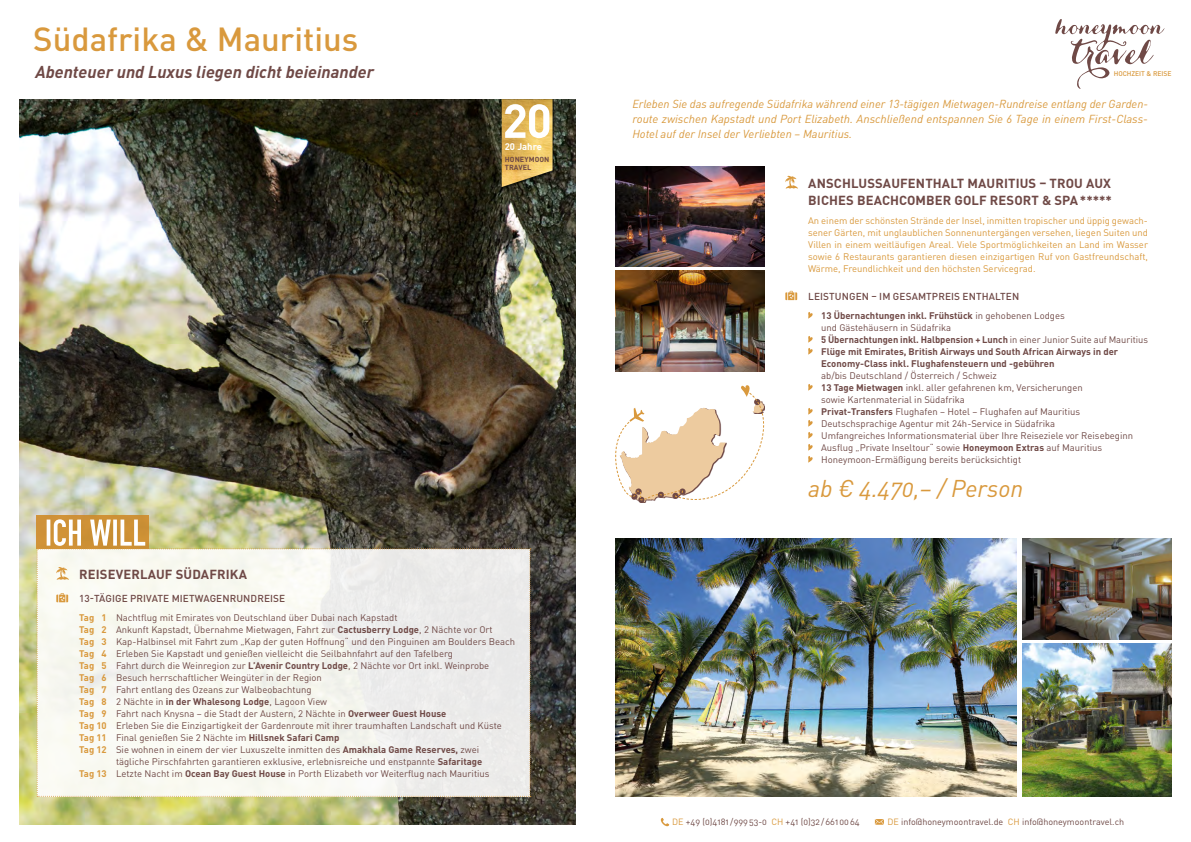
<style>
.page{position:relative;width:1191px;height:842px;background:#fff}
.page>*{position:absolute;margin:0;border:0;box-sizing:border-box;transform-origin:0 0}
.t1{font:500 33px "DINOT";color:#d9993d}
.t2{font:italic 24px "DINOT";color:#d9993d}
.t3{font:italic 700 17px "DINOT";color:#6f4946}
.t4{font:700 13px/17px "DINOT";letter-spacing:.01em;color:#6f4946}
.t5{font:italic 11.5px/15px "DINOT";color:#d9993d}
.t6{font:500 10px "DINOT";letter-spacing:.01em;color:#6f4946}
.t7{font:9.5px/12px "DINOT";color:#6f4946}
.t8{font:9.5px/12px "DINOT";color:#d9993d;text-align:justify}
.t9{font:700 9.5px/12px "DINOT";color:#6f4946}
.t10{font:700 9.5px "DINOT";color:#fff}
.t11{font:9px "DINOT";color:#6f4946}
.t12{font:700 7.3px/8px "DINOT";letter-spacing:.01em;color:#6f4946}
.t13{font:500 6.7px "DINOT";color:#d9993d}
.s1{font-weight:700;color:#d9993d}
.s2{font-weight:700}
.s3{font-weight:400}
.s4{color:#d9993d}
</style>
<div class="page">
<img style="left:20px;top:99px;width:555px;height:726px">
<img style="left:1022px;top:643px;width:149px;height:154px">
<img style="left:1022px;top:539px;width:149px;height:100px">
<img style="left:615px;top:539px;width:401px;height:258px">
<img style="left:615px;top:271px;width:149px;height:100px">
<svg style="left:808px;top:312px;width:5px;height:7px"></svg>
<svg style="left:808px;top:336px;width:5px;height:19px"></svg>
<svg style="left:808px;top:384px;width:5px;height:7px"></svg>
<svg style="left:808px;top:408px;width:5px;height:55px"></svg>
<svg style="left:785px;top:175px;width:13px;height:14px"></svg>
<svg style="left:785px;top:291px;width:12px;height:9px"></svg>
<img style="left:615px;top:167px;width:149px;height:99px">
<svg style="left:615px;top:385px;width:150px;height:118px"></svg>
<svg style="left:661px;top:818px;width:8px;height:8px"></svg>
<svg style="left:875px;top:819px;width:9px;height:6px"></svg>
<svg style="left:1055px;top:19px;width:109px;height:70px"></svg>
<div style="left:501px;top:99px;width:53px;height:90px;background:#000;opacity:.5"></div>
<img style="left:502px;top:99px;width:50px;height:88px">
<svg style="left:505px;top:104px;width:44px;height:34px"></svg>
<div style="left:37px;top:515px;width:112px;height:34px;background:#ce9137"></div>
<svg style="left:37px;top:519px;width:494px;height:278px"></svg>
<h1 class="t1" style="left:33px;top:16px;width:326px">SÜDAFRIKA &amp; MAURITIUS</h1>
<h3 class="t3" style="left:35px;top:60px;width:340px">Abenteuer und Luxus liegen dicht beieinander</h3>
<p class="t10" style="left:505px;top:140px;width:39px">20 Jahre</p>
<p class="t12" style="left:505px;top:155px;width:45px">honeymoon travel</p>
<h3 class="t4" style="left:79px;top:565px;width:169px">Reiseverlauf Sü dafrika</h3>
<p class="t6" style="left:79px;top:592px;width:76px">13-TÄGIGE PRIVATE</p>
<p class="t6" style="left:172px;top:592px;width:15px">MIETWA</p>
<p class="t6" style="left:210px;top:592px;width:14px">GENRUNDREISE</p>
<p class="t7" style="left:79px;top:611px;width:320px"><span class="s1">Tag 1</span> Nachtflug mit Emirates von Deutschland über Dubai nach Kapstadt</p>
<p class="t7" style="left:79px;top:623px;width:415px"><span class="s1">Tag 2</span> Ankunft Kapstadt, Übernahme Mietwagen, Fahrt zur <span class="s2">Cactusberry Lodge</span>, 2 Nächte vor Ort</p>
<p class="t7" style="left:79px;top:635px;width:437px"><span class="s1">Tag 3</span> Kap-Halbinsel mit Fahrt zum „Kap der guten Hoffnung“ und den Pinguinen am Boulders Beach</p>
<p class="t7" style="left:79px;top:647px;width:375px"><span class="s1">Tag 4</span> Erleben Sie Kapstadt und genießen vielleicht die Seilbahnfahrt auf den Tafelberg</p>
<p class="t7" style="left:79px;top:659px;width:411px"><span class="s1">Tag 5</span> Fahrt durch die Weinregion zur <span class="s2">L’Avenir Country Lodge</span>, 2 Nächte vor Ort inkl. Weinprobe</p>
<p class="t7" style="left:79px;top:671px;width:244px"><span class="s1">Tag 6</span> Besuch herrschaftlicher Weingüter in der Region</p>
<p class="t7" style="left:79px;top:683px;width:234px"><span class="s1">Tag 7</span> Fahrt entlang des Ozeans zur Walbeobachtung</p>
<p class="t7" style="left:79px;top:695px;width:249px"><span class="s1">Tag 8</span> 2 Nächte in <span class="s2">in der Whalesong Lodge</span>, Lagoon View</p>
<p class="t7" style="left:79px;top:707px;width:369px"><span class="s1">Tag 9</span> Fahrt nach Knysna – die Stadt der Austern, 2 Nächte in <span class="s2">Overweer Guest House</span></p>
<p class="t7" style="left:79px;top:719px;width:424px"><span class="s1">Tag 10</span> Erleben Sie die Einzigartigkeit der Gardenroute mit ihrer traumhaften Landschaft und Küste</p>
<p class="t7" style="left:79px;top:731px;width:262px"><span class="s1">Tag 11</span> Final genießen Sie 2 Nächte im <span class="s2">Hillsnek Safari Camp</span></p>
<p class="t7" style="left:79px;top:743px;width:401px"><span class="s1">Tag 12</span> Sie wohnen in einem der vier Luxuszelte inmitten des <span class="s2">Amakhala Game Reserves,</span> zwei</p>
<p class="t7" style="left:116px;top:755px;width:368px">tägliche Pirschfahrten garantieren exklusive, erlebnisreiche und enstpannte <span class="s2">Safaritage</span></p>
<p class="t7" style="left:79px;top:767px;width:412px"><span class="s1">Tag 13</span> Letzte Nacht im <span class="s2">Ocean Bay Guest House</span> in Porth Elizabeth vor Weiterflug nach Mauritius</p>
<p class="t13" style="left:1113px;top:69px;width:59px">HOCHZEIT &amp; REISE</p>
<p class="t5" style="left:632px;top:96px;width:517px">Erleben Sie das aufregende Südafrika während einer 13-tägigen Mietwagen-Rundreise entlang der Garden&shy;route zwischen Kapstadt und Port Elizabeth. Anschließend entspannen Sie 6 Tage in einem First-Class-<br>Hotel auf der Insel der Verliebten – Mauritius.</p>
<h3 class="t4" style="left:808px;top:174px;width:305px;text-indent:75px">aufenthalt Mauritius – Trou aux<br>Biches Beachcomber Golf Resort &amp; Spa*****</h3>
<p class="t8" style="left:808px;top:215px;width:341px">An einem der schönsten Strände der Insel, inmitten tropischer und üppig gewach&shy;sener Gärten, mit unglaublichen Sonnenuntergängen versehen, liegen Suiten und Villen in einem weitläufigen Areal. Viele Sportmöglichkeiten an Land im Wasser sowie 6 Restaurants garantieren diesen einzigartigen Ruf von Gastfreundschaft, Wärme, Freundlichkeit und den höchsten Servicegrad.</p>
<p class="t6" style="left:808px;top:289px;width:212px">LEISTUNGEN – IM GESAMTPREIS ENTHALTEN</p>
<p class="t9" style="left:821px;top:309px;width:328px">13 Übernachtungen inkl. Frühstück <span class="s3">in gehobenen Lodges<br>und Gästehäusern in Südafrika<br></span>5 Übernachtungen inkl. Halbpension + Lunch <span class="s3">in einer Junior Suite auf Mauritius </span>Flüge mit Emirates, British Airways und South African Airways in der Economy-Class inkl. Flughafensteuern und -gebühren</p>
<p class="t7" style="left:821px;top:369px;width:313px">ab/bis Deutschland / Österreich / Schweiz<br><span class="s2">13 Tage Mietwagen</span> inkl. aller gefahrenen km, Versicherungen<br>sowie Kartenmaterial in Südafrika<br><span class="s2">Privat-Transfers</span> Flughafen – Hotel – Flughafen auf Mauritius Deutschsprachige Agentur mit 24h-Service in Südafrika<br>Umfangreiches Informationsmaterial über Ihre Reiseziele vor Reisebeginn Ausflug „Private Inseltour“ sowie <span class="s2">Honeymoon Extras</span> auf Mauritius Honeymoon-Ermäßigung bereits berücksichtigt</p>
<h2 class="t2" style="left:808px;top:472px;width:216px">ab € 4.470,– / Person</h2>
<h3 class="t4" style="left:808px;top:174px;width:52px">AnschluSS</h3>
<p class="t11" style="left:672px;top:816px;width:189px"><span class="s4">DE</span> +49 (0)4181/99953-0 <span class="s4">CH</span> +41 (0)32/6610064</p>
<p class="t11" style="left:887px;top:816px;width:238px"><span class="s4">DE</span> info@honeymoontravel.de <span class="s4">CH</span> info@honeymoontravel.ch</p>
</div>
